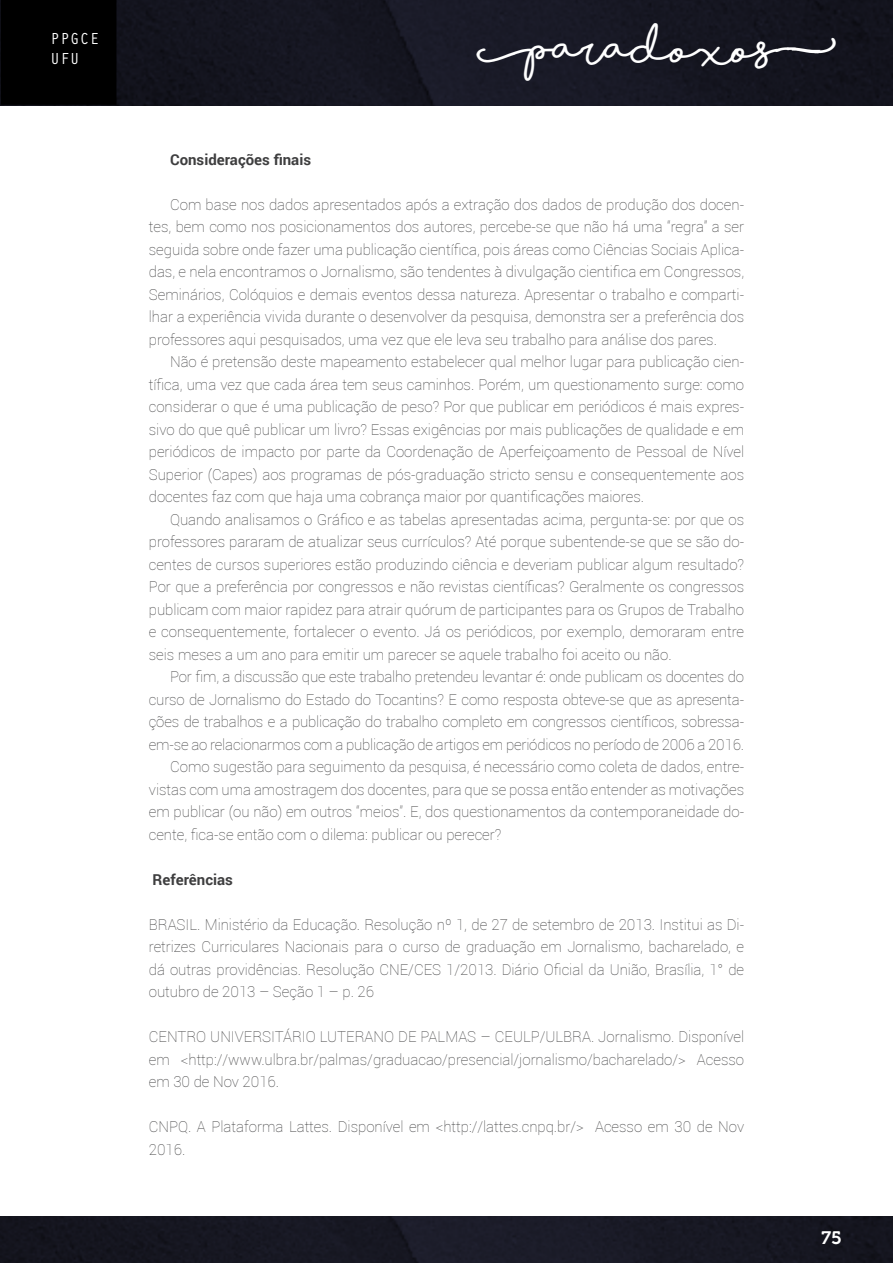
<style>
.page{position:relative;width:893px;height:1263px;background:#fff}
.page>*{position:absolute;margin:0;border:0;box-sizing:border-box;transform-origin:0 0}
.t1{font:700 42px "Shorelines Script";color:#fff}
.t2{font:18px "Museo 700";color:#fff}
.t3{font:16.5px/19.8px "Orator Std";color:#fff}
.Texto{font:100 15px/22.5px "Roboto";color:#3e3e3f;text-align:justify}
.Texto-2{font:700 15px "Roboto";color:#3e3e3f}
</style>
<div class="page">
<img style="left:0;top:1217px;width:893px;height:46px">
<div style="left:0;top:0;width:893px;height:105px;background:#151621"></div>
<div style="left:1px;top:0;width:115px;height:105px;background:#000"></div>
<p class="t3" style="left:50px;top:28px;width:51px">PPGCE<br>UFU</p>
<h1 class="t1" style="left:477px;top:32px;width:361px">[Paradoxos]</h1>
<p class="Texto-2" style="left:170px;top:149px;width:142px">Considerações finais</p>
<p class="Texto" style="left:149px;top:192px;width:597px;text-indent:21px">Com base nos dados apresentados após a extração dos dados de produção dos docen&shy;tes, bem como nos posicionamentos dos autores, percebe-se que não há uma “regra” a ser seguida sobre onde fazer uma publicação científica, pois áreas como Ciências Sociais Aplica&shy;das, e nela encontramos o Jornalismo, são tendentes à divulgação cientifica em Congressos, Seminários, Colóquios e demais eventos dessa natureza. Apresentar o trabalho e comparti&shy;lhar a experiência vivida durante o desenvolver da pesquisa, demonstra ser a preferência dos professores aqui pesquisados, uma vez que ele leva seu trabalho para análise dos pares.</p>
<p class="Texto" style="left:149px;top:350px;width:597px;text-indent:21px">Não é pretensão deste mapeamento estabelecer qual melhor lugar para publicação cien&shy;tífica, uma vez que cada área tem seus caminhos. Porém, um questionamento surge: como considerar o que é uma publicação de peso? Por que publicar em periódicos é mais expres&shy;sivo do que quê publicar um livro? Essas exigências por mais publicações de qualidade e em periódicos de impacto por parte da Coordenação de Aperfeiçoamento de Pessoal de Nível Superior (Capes) aos programas de pós-graduação stricto sensu e consequentemente aos docentes faz com que haja uma cobrança maior por quantificações maiores.</p>
<p class="Texto" style="left:149px;top:507px;width:597px;text-indent:21px">Quando analisamos o Gráfico e as tabelas apresentadas acima, pergunta-se: por que os professores pararam de atualizar seus currículos? Até porque subentende-se que se são do&shy;centes de cursos superiores estão produzindo ciência e deveriam publicar algum resultado?<br>Por que a preferência por congressos e não revistas científicas? Geralmente os congressos publicam com maior rapidez para atrair quórum de participantes para os Grupos de Trabalho e consequentemente, fortalecer o evento. Já os periódicos, por exemplo, demoraram entre seis meses a um ano para emitir um parecer se aquele trabalho foi aceito ou não.</p>
<p class="Texto" style="left:149px;top:665px;width:597px;text-indent:21px">Por fim, a discussão que este trabalho pretendeu levantar é: onde publicam os docentes do curso de Jornalismo do Estado do Tocantins? E como resposta obteve-se que as apresenta&shy;ções de trabalhos e a publicação do trabalho completo em congressos científicos, sobressa&shy;em-se ao relacionarmos com a publicação de artigos em periódicos no período de 2006 a 2016.</p>
<p class="Texto" style="left:149px;top:755px;width:597px;text-indent:21px">Como sugestão para seguimento da pesquisa, é necessário como coleta de dados, entre&shy;vistas com uma amostragem dos docentes, para que se possa então entender as motivações em publicar (ou não) em outros “meios”. E, dos questionamentos da contemporaneidade do&shy;cente, fica-se então com o dilema: publicar ou perecer?</p>
<p class="Texto-2" style="left:153px;top:869px;width:82px">Referências</p>
<p class="Texto" style="left:149px;top:912px;width:597px">BRASIL. Ministério da Educação. Resolução nº 1, de 27 de setembro de 2013. Institui as Di&shy;retrizes Curriculares Nacionais para o curso de graduação em Jornalismo, bacharelado, e dá outras providências. Resolução CNE/CES 1/2013. Diário Oficial da União, Brasília, 1° de outubro de 2013 – Seção 1 – p. 26</p>
<p class="Texto" style="left:149px;top:1025px;width:597px">CENTRO UNIVERSITÁRIO LUTERANO DE PALMAS – CEULP/ULBRA. Jornalismo. Disponível em &lt;http://www.ulbra.br/palmas/graduacao/presencial/jornalismo/bacharelado/&gt; Acesso em 30 de Nov 2016.</p>
<p class="Texto" style="left:149px;top:1115px;width:597px">CNPQ. A Plataforma Lattes. Disponível em &lt;http://lattes.cnpq.br/&gt; Acesso em 30 de Nov<br>2016.</p>
<p class="t2" style="left:822px;top:1227px;width:22px">75</p>
</div>
